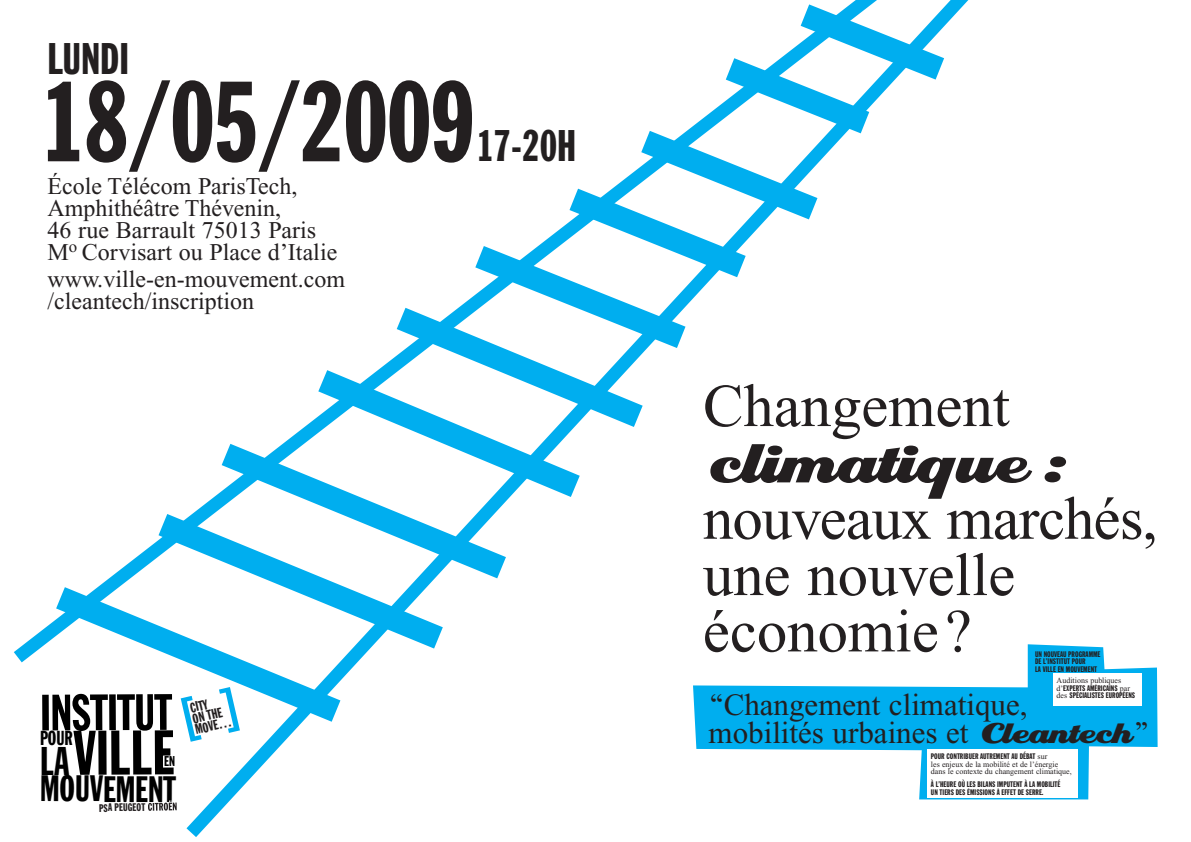
<style>
.page{position:relative;width:1191px;height:842px;background:#fff}
.page>*{position:absolute;margin:0;border:0;box-sizing:border-box;transform-origin:0 0}
.t1{font:extra-condensed 112.7px "Franklin Gothic BT";letter-spacing:-.01em;color:#231f20}
.t2{font:61.8px "Franklin Gothic Extra Cond";color:#000}
.t3{font:60.7px/56.3px "Times";color:#231f20}
.t4{font:60.7px "Eclat ICG";letter-spacing:-.15em;color:#231f20}
.t5{font:50.2px "Franklin Gothic Extra Cond";color:#000}
.t6{font:extra-condensed 43.8px "Franklin Gothic BT";color:#231f20}
.t7{font:39.4px "Franklin Gothic Extra Cond";color:#000}
.t8{font:36.2px "Franklin Gothic Extra Cond";color:#000}
.t9{font:31px/28px "Times";color:#231f20}
.t10{font:24px/22px "Times";color:#231f20}
.t11{font:19.9px "Franklin Gothic Extra Cond";color:#000}
.t12{font:14px "Franklin Gothic Extra Cond";color:#000}
.t13{font:13.8px/11.2px "Franklin Gothic Extra Cond";color:#231f20}
.t14{font:extra-condensed 10.9px "Franklin Gothic BT";color:#231f20}
.t15{font:extra-condensed 8px/7.5px "Franklin Gothic BT";color:#231f20}
.t16{font:8px/7.5px "Times";color:#231f20}
.s1{font-family:"Times";font-stretch:normal}
.s2{font-family:"Franklin Gothic Accents";font-weight:700;font-stretch:normal}
.s3{font-family:"Eclat ICG"}
</style>
<div class="page">
<svg style="left:1007px;top:644px;width:150px;height:155px;fill:#00aeef"></svg>
<div style="left:1052px;top:673px;width:89px;height:33px;background:#fff"></div>
<div style="left:926px;top:749px;width:151px;height:48px;background:#fff"></div>
<svg style="left:186px;top:685px;width:821px;height:152px"></svg>
<svg style="left:30px;top:568px;width:336px;height:173px"></svg>
<svg style="left:133px;top:511px;width:310px;height:157px"></svg>
<svg style="left:196px;top:436px;width:310px;height:162px"></svg>
<svg style="left:293px;top:370px;width:287px;height:146px"></svg>
<svg style="left:371px;top:307px;width:272px;height:139px"></svg>
<svg style="left:450px;top:0;width:519px;height:367px"></svg>
<svg style="left:148px;top:802px;width:29px;height:9px"></svg>
<svg style="left:181px;top:687px;width:59px;height:55px"></svg>
<h3 class="t6" style="left:47px;top:43px;width:83px">LUNDI</h3>
<h1 class="t1" style="left:40px;top:82px;width:436px">18/05/2009</h1>
<h3 class="t10" style="left:47px;top:177px;width:291px">École Télécom ParisTech,<br>Amphithéâtre Thévenin,<br>46 rue Barrault 75013 Paris<br>M<sup>o</sup> Corvisart ou Place d’Italie</h3>
<h3 class="t10" style="left:47px;top:270px;width:299px">www.ville-en-mouvement.com /cleantech/inscription</h3>
<h3 class="t6" style="left:476px;top:130px;width:101px">17-20H</h3>
<h3 class="t5" style="left:40px;top:694px;width:134px">INSTITUT</h3>
<h2 class="t2" style="left:73px;top:731px;width:103px">VILLE</h2>
<h3 class="t11" style="left:40px;top:731px;width:34px">POUR</h3>
<h3 class="t7" style="left:40px;top:747px;width:31px">LA</h3>
<h3 class="t8" style="left:40px;top:776px;width:138px">MOUVEMENT</h3>
<h3 class="t12" style="left:164px;top:756px;width:12px">EN</h3>
<h3 class="t14" style="left:99px;top:804px;width:48px;rotate:-1deg">PSA PEUGEOT</h3>
<h3 class="t13" style="left:189px;top:703px;width:34px;rotate:-13deg">CITY<br>ON THE</h3>
<h3 class="t13" style="left:194px;top:725px;width:32px;rotate:-13deg">MOVE…</h3>
<h3 class="t3" style="left:703px;top:383px;width:308px">Changement</h3>
<h3 class="t4" style="left:703px;top:426px;width:360px">climatique :</h3>
<h3 class="t3" style="left:703px;top:496px;width:456px">nouveaux marchés, une nouvelle économie?</h3>
<p class="t15" style="left:1035px;top:651px;width:67px">UN NOUVEAU PROGRAMME<br>DE L’INSTITUT POUR<br>LA VILLE EN MOUVEMENT</p>
<p class="t16" style="left:1056px;top:678px;width:66px">Auditions publiques</p>
<p class="t15" style="left:1056px;top:685px;width:80px"><span class="s1">d’</span>EXPERTS AM<span class="s2">É</span>RICAINS <span class="s1">par des</span> SP<span class="s2">É</span>CIALISTES EUROP<span class="s2">É</span>ENS</p>
<h3 class="t9" style="left:708px;top:693px;width:442px">‘‘Changement climatique, mobilités urbaines et <span class="s3">Cleantech</span>’’</h3>
<p class="t15" style="left:931px;top:753px;width:118px">POUR CONTRIBUER AUTREMENT AU DÉBAT <span class="s1">sur</span></p>
<p class="t16" style="left:931px;top:761px;width:142px">les enjeux de la mobilité et de l’énergie dans le contexte du changement climatique,</p>
<p class="t15" style="left:931px;top:781px;width:131px">À L’HEURE OÙ LES BILANS IMPUTENT À LA MOBILITÉ<br>UN TIERS DES <span class="s2">É</span>MISSIONS <span class="s2">À</span> EFFET DE SERRE.</p>
</div>
